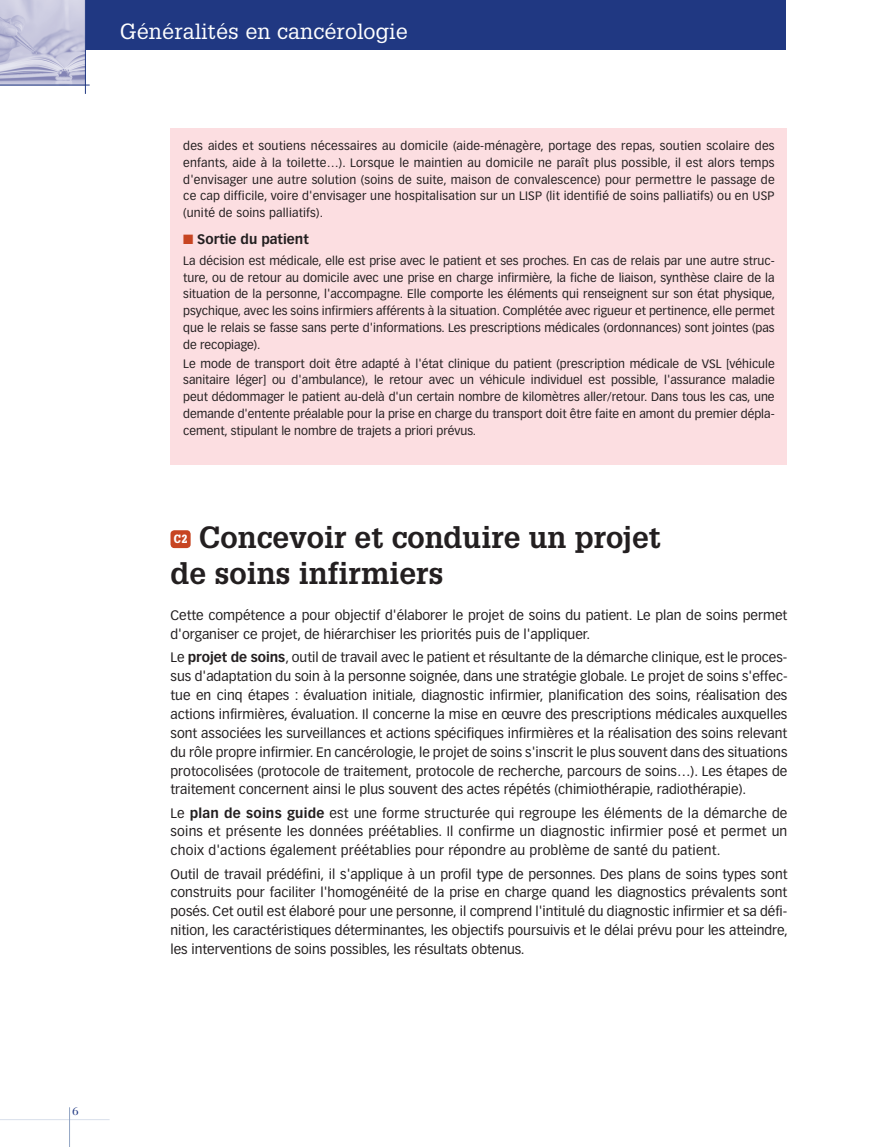
<style>
.page{position:relative;width:896px;height:1147px;background:#fff}
.page>*{position:absolute;margin:0;border:0;box-sizing:border-box;transform-origin:0 0}
.t1{font:700 30px/36px "Glypha";color:#231f20}
.t2{font:21.45px "Glypha";letter-spacing:.01em;color:#fff}
.t3{font:13.5px/18.9px "Vectora LH";color:#231f20;text-align:justify}
.t4{font:700 13.5px "Vectora LH";color:#231f20}
.t5{font:12px/16.8px "Vectora LH";color:#231f20;text-align:justify}
.t6{font:12px "Bodoni";color:#203882}
.t7{font:900 11.7px "Glypha";color:#fff;scale:.85 1}
.s1{color:#c74522}
.s2{font-weight:700}
</style>
<div class="page">
<div style="left:84px;top:0;width:701px;height:50px;background:#203882"></div>
<hr style="left:0;top:1119px;width:110px;height:1px;background:#d8dfeb">
<hr style="left:69px;top:1107px;width:1px;height:40px;background:#92a5c4">
<img style="left:0;top:0;width:85px;height:85px">
<hr style="left:0;top:85px;width:90px;height:1px;background:#203882">
<hr style="left:85px;top:0;width:1px;height:94px;background:#203882">
<div style="left:170px;top:530px;width:21px;height:18px;background:#c74522;border-radius:4px"></div>
<div style="left:170px;top:128px;width:617px;height:336px;background:#fcdee1"></div>
<h2 class="t2" style="left:120px;top:18px;width:289px">Généralités en cancérologie</h2>
<p class="t5" style="left:183px;top:137px;width:593px">des aides et soutiens nécessaires au domicile (aide-ménagère, portage des repas, soutien scolaire des enfants, aide à la toilette…). Lorsque le maintien au domicile ne paraît plus possible, il est alors temps d'envisager une autre solution (soins de suite, maison de convalescence) pour permettre le passage de ce cap difficile, voire d'envisager une hospitalisation sur un LISP (lit identifié de soins palliatifs) ou en USP (unité de soins palliatifs).</p>
<p class="t4" style="left:183px;top:231px;width:127px"><span class="s1">■</span> Sortie du patient</p>
<p class="t5" style="left:183px;top:252px;width:593px">La décision est médicale, elle est prise avec le patient et ses proches. En cas de relais par une autre struc&shy;ture, ou de retour au domicile avec une prise en charge infirmière, la fiche de liaison, synthèse claire de la situation de la personne, l'accompagne. Elle comporte les éléments qui renseignent sur son état physique, psychique, avec les soins infirmiers afférents à la situation. Complétée avec rigueur et pertinence, elle permet que le relais se fasse sans perte d'informations. Les prescriptions médicales (ordonnances) sont jointes (pas de recopiage).</p>
<p class="t5" style="left:183px;top:355px;width:593px">Le mode de transport doit être adapté à l'état clinique du patient (prescription médicale de VSL [véhicule sanitaire léger] ou d'ambulance), le retour avec un véhicule individuel est possible, l'assurance maladie peut dédommager le patient au-delà d'un certain nombre de kilomètres aller/retour. Dans tous les cas, une demande d'entente préalable pour la prise en charge du transport doit être faite en amont du premier dépla&shy;cement, stipulant le nombre de trajets a priori prévus.</p>
<h1 class="t1" style="left:170px;top:519px;width:492px;text-indent:28px">Concevoir et conduire un projet de soins infirmiers</h1>
<p class="t3" style="left:170px;top:606px;width:618px">Cette compétence a pour objectif d'élaborer le projet de soins du patient. Le plan de soins permet d'organiser ce projet, de hiérarchiser les priorités puis de l'appliquer.</p>
<p class="t3" style="left:170px;top:648px;width:618px">Le <span class="s2">projet de soins</span>, outil de travail avec le patient et résultante de la démarche clinique, est le proces&shy;sus d'adaptation du soin à la personne soignée, dans une stratégie globale. Le projet de soins s'effec&shy;tue en cinq étapes : évaluation initiale, diagnostic infirmier, planification des soins, réalisation des actions infirmières, évaluation. Il concerne la mise en œuvre des prescriptions médicales auxquelles sont associées les surveillances et actions spécifiques infirmières et la réalisation des soins relevant du rôle propre infirmier. En cancérologie, le projet de soins s'inscrit le plus souvent dans des situations protocolisées (protocole de traitement, protocole de recherche, parcours de soins…). Les étapes de traitement concernent ainsi le plus souvent des actes répétés (chimiothérapie, radiothérapie).</p>
<p class="t3" style="left:170px;top:803px;width:618px">Le <span class="s2">plan de soins guide</span> est une forme structurée qui regroupe les éléments de la démarche de soins et présente les données préétablies. Il confirme un diagnostic infirmier posé et permet un choix d'actions également préétablies pour répondre au problème de santé du patient.</p>
<p class="t3" style="left:170px;top:864px;width:619px">Outil de travail prédéfini, il s'applique à un profil type de personnes. Des plans de soins types sont construits pour faciliter l'homogénéité de la prise en charge quand les diagnostics prévalents sont posés. Cet outil est élaboré pour une personne, il comprend l'intitulé du diagnostic infirmier et sa défi&shy;nition, les caractéristiques déterminantes, les objectifs poursuivis et le délai prévu pour les atteindre, les interventions de soins possibles, les résultats obtenus.</p>
<p class="t7" style="left:174px;top:531px;width:17px">C2</p>
<p class="t6" style="left:73px;top:1104px;width:7px">6</p>
</div>
